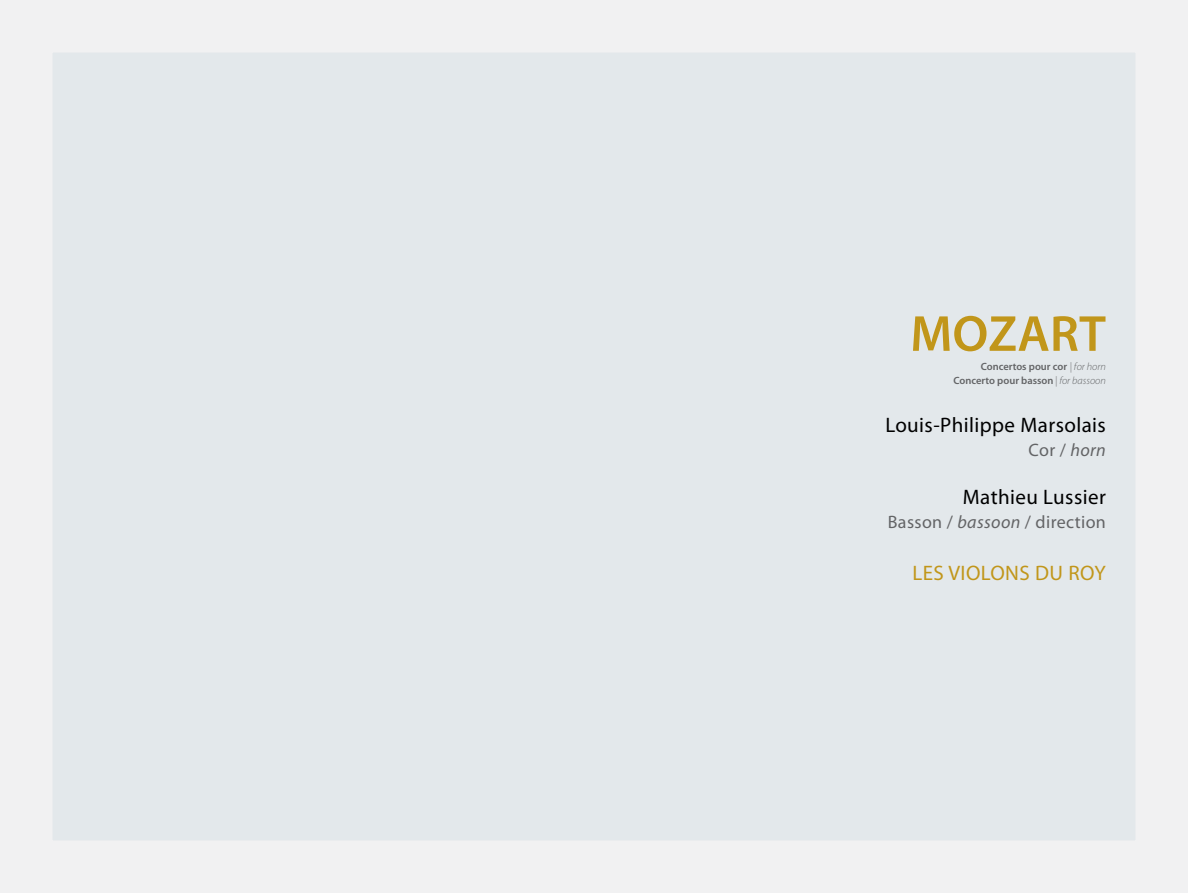
<style>
.page{position:relative;width:1188px;height:893px;background:#fff}
.page>*{position:absolute;margin:0;border:0;box-sizing:border-box;transform-origin:0 0}
.t1{font:600 51px "Myriad Pro";color:#c1961a}
.t2{font:21px "Myriad Pro";letter-spacing:.02em;color:#000}
.t3{font:21px "Myriad Pro";letter-spacing:.02em;color:#c1961a}
.t4{font:18px "Myriad Pro";letter-spacing:.02em;color:#636466}
.t5{font:600 10.5px/13.5px "Myriad Pro";color:#636466;text-align:right}
.s1{font-weight:300;font-style:italic}
.s2{font-style:italic}
</style>
<div class="page">
<div style="left:26px;top:26px;width:1136px;height:840px;background:#e3e8eb"></div>
<div style="left:0;top:0;width:1188px;height:893px;border:52px solid #f1f1f2"></div>
<h1 class="t1" style="left:910px;top:301px;width:197px">MOZART</h1>
<p class="t5" style="left:954px;top:360px;width:154px">Concertos pour cor <span class="s1">| for horn<br></span>Concerto pour basson <span class="s1">| for bassoon</span></p>
<h2 class="t2" style="left:885px;top:412px;width:222px">Louis-Philippe Marsolais</h2>
<h3 class="t4" style="left:1029px;top:438px;width:79px">Cor / <span class="s2">horn</span></h3>
<h2 class="t2" style="left:963px;top:484px;width:145px">Mathieu Lussier</h2>
<h3 class="t4" style="left:888px;top:510px;width:220px">Basson / <span class="s2">bassoon</span> / direction</h3>
<h2 class="t3" style="left:912px;top:560px;width:195px">LES VIOLONS DU ROY</h2>
</div>
